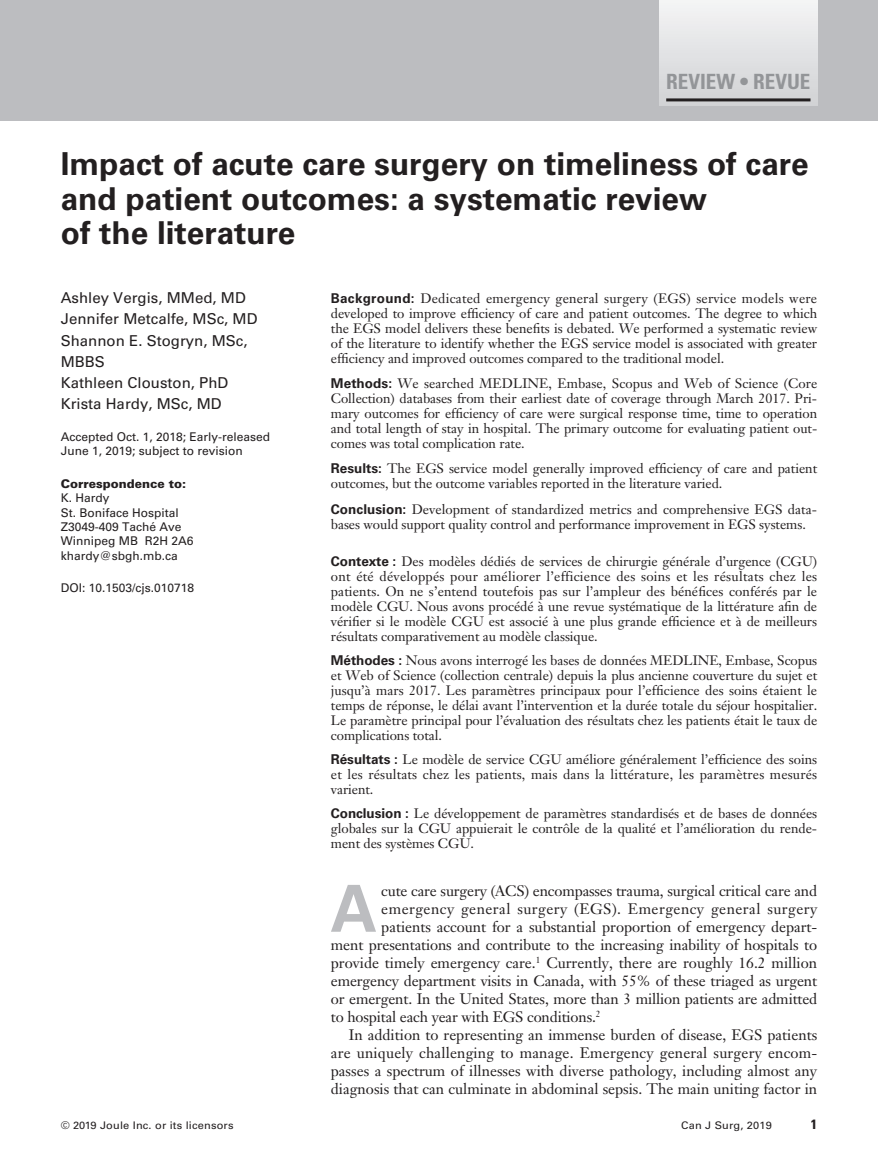
<style>
.page{position:relative;width:878px;height:1175px;background:#fff}
.page>*{position:absolute;margin:0;border:0;box-sizing:border-box;transform-origin:0 0}
.t1{font:700 64.8px "Univers LT Std";color:#bcbdc0}
.t2{font:700 31.5px/34.5px "Univers LT Std";color:#231f20}
.t3{font:700 condensed 21px "Univers LT Std";color:#939598}
.t4{font:15px "Janson Text LT Std";color:#231f20}
.t5{font:15px/21px "Univers LT Std";color:#231f20}
.t6{font:15px "Janson Text LT Std";letter-spacing:.03em;color:#231f20}
.t7{font:13.5px/15px "Janson Text LT Std";letter-spacing:-.005em;color:#231f20;text-align:justify}
.t8{font:700 condensed 13.5px "Univers LT Std";color:#231f20;scale:1.05 1}
.t9{font:12px/14.4px "Univers LT Std";color:#231f20}
.t10{font:900 12px "Univers LT Std";color:#231f20}
.t11{font:10.5px "Univers LT Std";letter-spacing:.015em;color:#231f20;scale:1.05 1}
.s1{font-family:"Univers LT Std";font-weight:700}
</style>
<div class="page">
<div style="left:0;top:0;width:878px;height:120px;background:#bcbdc0"></div>
<div style="left:659px;top:0;width:158px;height:106px;background:linear-gradient(to bottom,#f4f4f5,#d1d2d5)"></div>
<hr style="left:666px;top:98px;width:144px;height:3px;background:#231f20">
<h3 class="t3" style="left:666px;top:69px;width:146px">REVIEW • REVUE</h3>
<h2 class="t2" style="left:61px;top:147px;width:749px">Impact of acute care surgery on timeliness of care and patient outcomes: a systematic review<br>of the literature</h2>
<p class="t5" style="left:61px;top:288px;width:198px">Ashley Vergis, MMed, MD<br>Jennifer Metcalfe, MSc, MD<br>Shannon E. Stogryn, MSc,<br>MBBS<br>Kathleen Clouston, PhD<br>Krista Hardy, MSc, MD</p>
<p class="t9" style="left:61px;top:429px;width:211px">Accepted Oct. 1, 2018; Early-released<br>June 1, 2019; subject to revision</p>
<p class="t10" style="left:61px;top:476px;width:127px">Correspondence to:</p>
<p class="t9" style="left:61px;top:491px;width:134px">K. Hardy<br>St. Boniface Hospital<br>Z3049-409 Taché Ave<br>Winnipeg MB R2H 2A6 khardy@sbgh.mb.ca</p>
<p class="t9" style="left:61px;top:581px;width:135px">DOI: 10.1503/cjs.010718</p>
<p class="t7" style="left:331px;top:290px;width:488px"><span class="s1">Background:</span> Dedicated emergency general surgery (EGS) service models were developed to improve efficiency of care and patient outcomes. The degree to which the EGS model delivers these benefits is debated. We performed a systematic review of the literature to identify whether the EGS service model is associated with greater efficiency and improved outcomes compared to the traditional model.</p>
<p class="t7" style="left:331px;top:376px;width:488px"><span class="s1">Methods:</span> We searched MEDLINE, Embase, Scopus and Web of Science (Core Collection) databases from their earliest date of coverage through March 2017. Pri&shy;mary outcomes for efficiency of care were surgical response time, time to operation and total length of stay in hospital. The primary outcome for evaluating patient out&shy;comes was total complication rate.</p>
<p class="t7" style="left:331px;top:461px;width:487px"><span class="s1">Results:</span> The EGS service model generally improved efficiency of care and patient outcomes, but the outcome variables reported in the literature varied.</p>
<p class="t7" style="left:331px;top:501px;width:487px"><span class="s1">Conclusion:</span> Development of standardized metrics and comprehensive EGS data&shy;bases would support quality control and performance improvement in EGS systems.</p>
<p class="t7" style="left:331px;top:554px;width:488px"><span class="s1">Contexte :</span> Des modèles dédiés de services de chirurgie générale d’urgence (CGU) ont été développés pour améliorer l’efficience des soins et les résultats chez les patients. On ne s’entend toutefois pas sur l’ampleur des bénéfices conférés par le modèle CGU. Nous avons procédé à une revue systématique de la littérature afin de vérifier si le modèle CGU est associé à une plus grande efficience et à de meilleurs résultats comparativement au modèle classique.</p>
<p class="t7" style="left:331px;top:653px;width:488px"><span class="s1">Méthodes :</span> Nous avons interrogé les bases de données MEDLINE, Embase, Scopus et Web of Science (collection centrale) depuis la plus ancienne couverture du sujet et jusqu’à mars 2017. Les paramètres principaux pour l’efficience des soins étaient le temps de réponse, le délai avant l’intervention et la durée totale du séjour hospitalier.<br>Le paramètre principal pour l’évaluation des résultats chez les patients était le taux de complications total.</p>
<p class="t7" style="left:331px;top:751px;width:488px"><span class="s1">Résultats :</span> Le modèle de service CGU améliore généralement l’efficience des soins et les résultats chez les patients, mais dans la littérature, les paramètres mesurés varient.</p>
<p class="t7" style="left:331px;top:805px;width:488px"><span class="s1">Conclusion :</span> Le développement de paramètres standardisés et de bases de données globales sur la CGU appuierait le contrôle de la qualité et l’amélioration du rende&shy;ment des systèmes CGU.</p>
<h1 class="t1" style="left:330px;top:871px;width:48px">A</h1>
<p class="t4" style="left:381px;top:881px;width:437px">cute care surgery (ACS) encompasses trauma, surgical critical care and</p>
<p class="t6" style="left:381px;top:899px;width:437px">emergency general surgery (EGS). Emergency general surgery</p>
<p class="t4" style="left:381px;top:917px;width:437px">patients account for a substantial proportion of emergency depart-</p>
<p class="t4" style="left:331px;top:935px;width:488px">ment presentations and contribute to the increasing inability of hospitals to</p>
<p class="t4" style="left:331px;top:953px;width:487px">provide timely emergency care.<sup>1</sup> Currently, there are roughly 16.2 million</p>
<p class="t4" style="left:331px;top:971px;width:487px">emergency department visits in Canada, with 55% of these triaged as urgent</p>
<p class="t4" style="left:331px;top:989px;width:488px">or emergent. In the United States, more than 3 million patients are admitted</p>
<p class="t4" style="left:331px;top:1007px;width:271px">to hospital each year with EGS conditions.<sup>2</sup></p>
<p class="t4" style="left:349px;top:1025px;width:470px">In addition to representing an immense burden of disease, EGS patients</p>
<p class="t4" style="left:331px;top:1043px;width:488px">are uniquely challenging to manage. Emergency general surgery encom-</p>
<p class="t4" style="left:331px;top:1061px;width:488px">passes a spectrum of illnesses with diverse pathology, including almost any</p>
<p class="t4" style="left:331px;top:1079px;width:487px">diagnosis that can culminate in abdominal sepsis. The main uniting factor in</p>
<p class="t11" style="left:61px;top:1119px;width:166px">© 2019 Joule Inc. or its licensors</p>
<p class="t11" style="left:681px;top:1119px;width:88px">Can J Surg, 2019</p>
<p class="t8" style="left:810px;top:1116px;width:7px">1</p>
</div>
